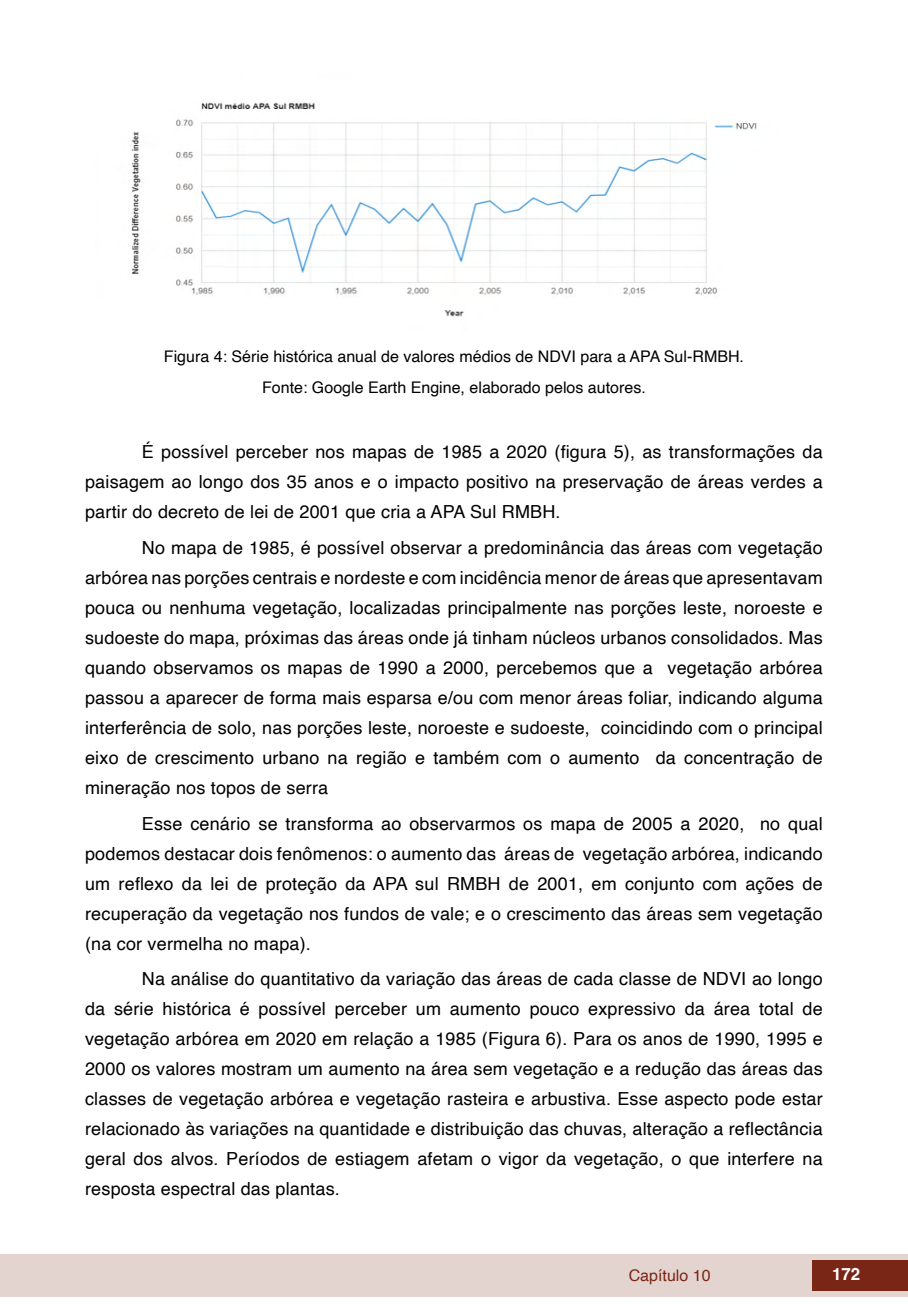
<style>
.page{position:relative;width:908px;height:1304px;background:#fff}
.page>*{position:absolute;margin:0;border:0;box-sizing:border-box;transform-origin:0 0}
.txt{font:18px/30px "Helvetica";letter-spacing:.01em;color:#000;text-align:justify}
.t1{font:700 16.8px "Helvetica";color:#fff}
.imagens_graf_tab{font:16px "Helvetica";color:#000}
.t2{font:16px "Helvetica";color:#7a2616}
</style>
<div class="page">
<div style="left:0;top:1254px;width:906px;height:43px;background:#e4d4d0"></div>
<div style="left:812px;top:1261px;width:95px;height:30px;background:#7a2616"></div>
<img style="left:131px;top:102px;width:626px;height:215px">
<p class="imagens_graf_tab" style="left:164px;top:344px;width:581px">Figura 4: Série histórica anual de valores médios de NDVI para a APA Sul-RMBH.</p>
<p class="imagens_graf_tab" style="left:262px;top:375px;width:385px">Fonte: Google Earth Engine, elaborado pelos autores.</p>
<p class="txt" style="left:85px;top:437px;width:738px;text-indent:57px">É possível perceber nos mapas de 1985 a 2020 (figura 5), as transformações da paisagem ao longo dos 35 anos e o impacto positivo na preservação de áreas verdes a partir do decreto de lei de 2001 que cria a APA Sul RMBH.</p>
<p class="txt" style="left:85px;top:533px;width:738px;text-indent:57px">No mapa de 1985, é possível observar a predominância das áreas com vegetação arbórea nas porções centrais e nordeste e com incidência menor de áreas que apresentavam pouca ou nenhuma vegetação, localizadas principalmente nas porções leste, noroeste e sudoeste do mapa, próximas das áreas onde já tinham núcleos urbanos consolidados. Mas quando observamos os mapas de 1990 a 2000, percebemos que a vegetação arbórea passou a aparecer de forma mais esparsa e/ou com menor áreas foliar, indicando alguma interferência de solo, nas porções leste, noroeste e sudoeste, coincidindo com o principal eixo de crescimento urbano na região e também com o aumento da concentração de mineração nos topos de serra</p>
<p class="txt" style="left:85px;top:809px;width:738px;text-indent:57px">Esse cenário se transforma ao observarmos os mapa de 2005 a 2020, no qual podemos destacar dois fenômenos: o aumento das áreas de vegetação arbórea, indicando um reflexo da lei de proteção da APA sul RMBH de 2001, em conjunto com ações de recuperação da vegetação nos fundos de vale; e o crescimento das áreas sem vegetação (na cor vermelha no mapa).</p>
<p class="txt" style="left:85px;top:965px;width:738px;text-indent:57px">Na análise do quantitativo da variação das áreas de cada classe de NDVI ao longo da série histórica é possível perceber um aumento pouco expressivo da área total de vegetação arbórea em 2020 em relação a 1985 (Figura 6). Para os anos de 1990, 1995 e 2000 os valores mostram um aumento na área sem vegetação e a redução das áreas das classes de vegetação arbórea e vegetação rasteira e arbustiva. Esse aspecto pode estar relacionado às variações na quantidade e distribuição das chuvas, alteração a reflectância geral dos alvos. Períodos de estiagem afetam o vigor da vegetação, o que interfere na resposta espectral das plantas.</p>
<p class="t2" style="left:628px;top:1263px;width:83px">Capítulo 10</p>
<p class="t1" style="left:831px;top:1264px;width:30px">172</p>
</div>
